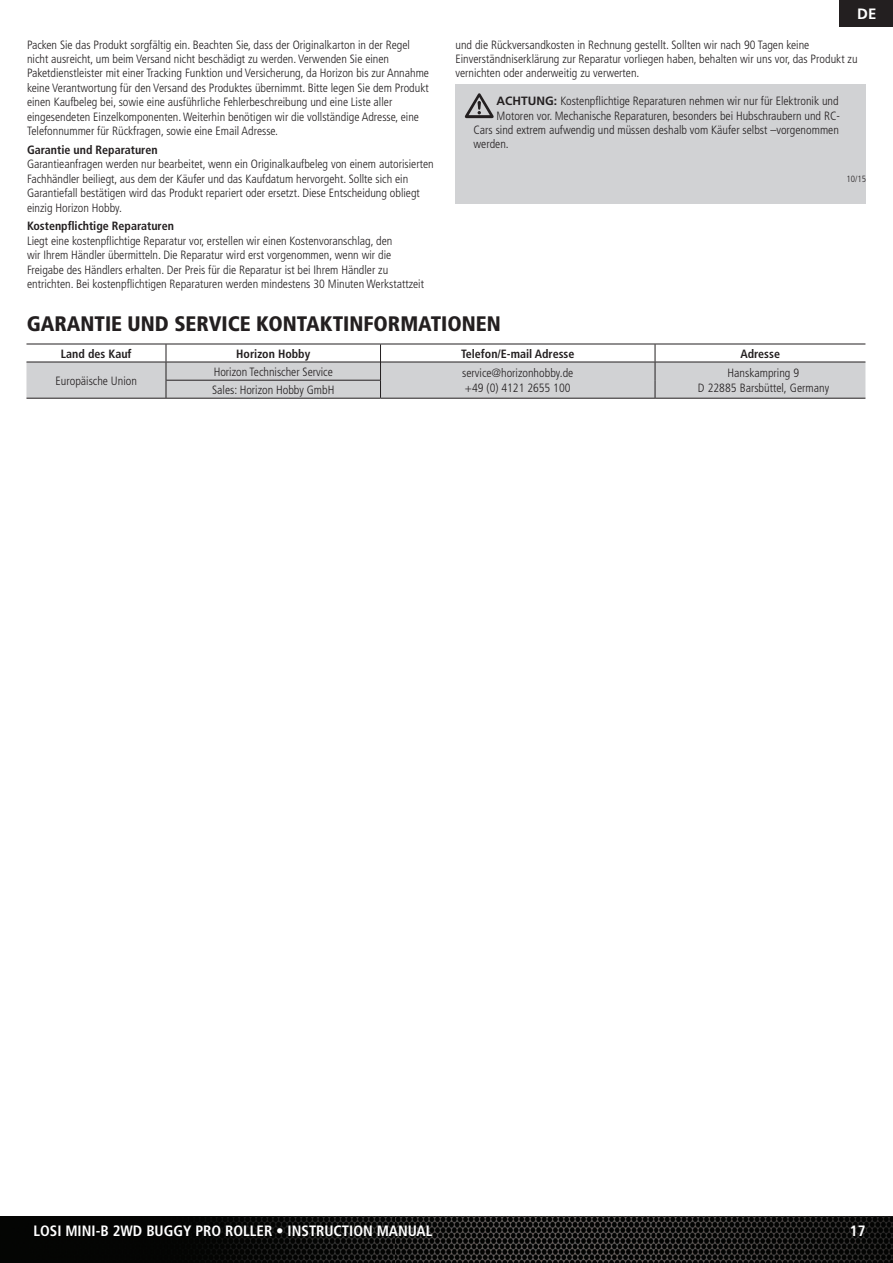
<style>
.page{position:relative;width:893px;height:1263px;background:#fff}
.page>*{position:absolute;margin:0;border:0;box-sizing:border-box;transform-origin:0 0}
.t1{font:900 condensed 21px "Frutiger LT Std";color:#231f20}
.t2{font:700 condensed 15px "Frutiger LT Std";color:#fff}
.t3{font:700 15px "Frutiger LT Std";color:#fff}
.Body{font:300 condensed 12px/14.4px "Frutiger LT Std";color:#231f20}
.warnings{font:300 condensed 12px "Frutiger LT Std";color:#231f20}
.Body-2{font:700 condensed 12px "Frutiger LT Std";color:#231f20}
.Body_Text{font:300 condensed 12px "Frutiger LT Std";color:#231f20}
.Body-3{font:300 condensed 9px "Frutiger LT Std";color:#231f20}
.s1{font-weight:700;font-stretch:normal}
</style>
<div class="page">
<div style="left:455px;top:84px;width:411px;height:119px;background:#d1d2d4"></div>
<svg style="left:465px;top:93px;width:29px;height:25px"></svg>
<svg style="left:26px;top:344px;width:839px;height:54px"></svg>
<hr style="left:26px;top:398px;width:140px;height:1px;background:#231f20">
<hr style="left:166px;top:398px;width:214px;height:1px;background:#231f20">
<hr style="left:380px;top:398px;width:275px;height:1px;background:#231f20">
<hr style="left:655px;top:398px;width:210px;height:1px;background:#231f20">
<img style="left:0;top:1216px;width:893px;height:47px">
<div style="left:839px;top:0;width:54px;height:27px;background:#231f20"></div>
<p class="Body" style="left:27px;top:37px;width:404px">Packen Sie das Produkt sorgfältig ein. Beachten Sie, dass der Originalkarton in der Regel nicht ausreicht, um beim Versand nicht beschädigt zu werden. Verwenden Sie einen Paketdienstleister mit einer Tracking Funktion und Versicherung, da Horizon bis zur Annahme keine Verantwortung für den Versand des Produktes übernimmt. Bitte legen Sie dem Produkt einen Kaufbeleg bei, sowie eine ausführliche Fehlerbeschreibung und eine Liste aller eingesendeten Einzelkomponenten. Weiterhin benötigen wir die vollständige Adresse, eine Telefonnummer für Rückfragen, sowie eine Email Adresse.</p>
<p class="Body-2" style="left:27px;top:143px;width:132px">Garantie und Reparaturen</p>
<p class="Body" style="left:27px;top:157px;width:408px">Garantieanfragen werden nur bearbeitet, wenn ein Originalkaufbeleg von einem autorisierten Fachhändler beiliegt, aus dem der Käufer und das Kaufdatum hervorgeht. Sollte sich ein Garantiefall bestätigen wird das Produkt repariert oder ersetzt. Diese Entscheidung obliegt einzig Horizon Hobby.</p>
<p class="Body-2" style="left:27px;top:219px;width:148px">Kostenpflichtige Reparaturen</p>
<p class="Body" style="left:27px;top:234px;width:399px">Liegt eine kostenpflichtige Reparatur vor, erstellen wir einen Kostenvoranschlag, den<br>wir Ihrem Händler übermitteln. Die Reparatur wird erst vorgenommen, wenn wir die Freigabe des Händlers erhalten. Der Preis für die Reparatur ist bei Ihrem Händler zu entrichten. Bei kostenpflichtigen Reparaturen werden mindestens 30 Minuten Werkstattzeit</p>
<p class="t3" style="left:857px;top:5px;width:21px">DE</p>
<p class="Body" style="left:455px;top:37px;width:404px">und die Rückversandkosten in Rechnung gestellt. Sollten wir nach 90 Tagen keine<br>Einverständniserklärung zur Reparatur vorliegen haben, behalten wir uns vor, das Produkt zu vernichten oder anderweitig zu verwerten.</p>
<p class="warnings" style="left:497px;top:94px;width:344px"><span class="s1">ACHTUNG:</span> Kostenpflichtige Reparaturen nehmen wir nur für Elektronik und</p>
<p class="warnings" style="left:497px;top:109px;width:345px">Motoren vor. Mechanische Reparaturen, besonders bei Hubschraubern und RC-</p>
<p class="warnings" style="left:473px;top:123px;width:367px">Cars sind extrem aufwendig und müssen deshalb vom Käufer selbst –vorgenommen</p>
<p class="warnings" style="left:473px;top:138px;width:37px">werden.</p>
<p class="Body-3" style="left:846px;top:174px;width:21px">10/15</p>
<p class="t1" style="left:27px;top:311px;width:475px">GARANTIE UND SERVICE KONTAKTINFORMATIONEN</p>
<p class="Body-2" style="left:61px;top:346px;width:72px">Land des Kauf</p>
<p class="Body-2" style="left:236px;top:346px;width:76px">Horizon Hobby</p>
<p class="Body-2" style="left:461px;top:346px;width:115px">Telefon/E-mail Adresse</p>
<p class="Body-2" style="left:740px;top:346px;width:41px">Adresse</p>
<p class="Body" style="left:56px;top:373px;width:83px">Europäische Union</p>
<p class="Body" style="left:214px;top:364px;width:121px">Horizon Technischer Service</p>
<p class="Body" style="left:462px;top:366px;width:113px">service@horizonhobby.de +49 (0) 4121 2655 100</p>
<p class="Body_Text" style="left:728px;top:366px;width:73px">Hanskampring 9</p>
<p class="Body" style="left:212px;top:382px;width:124px">Sales: Horizon Hobby GmbH</p>
<p class="Body_Text" style="left:698px;top:381px;width:133px">D 22885 Barsbüttel, Germany</p>
<p class="t2" style="left:33px;top:1222px;width:400px">LOSI MINI-B 2WD BUGGY PRO ROLLER • INSTRUCTION MANUAL</p>
<p class="t2" style="left:850px;top:1222px;width:17px">17</p>
</div>
